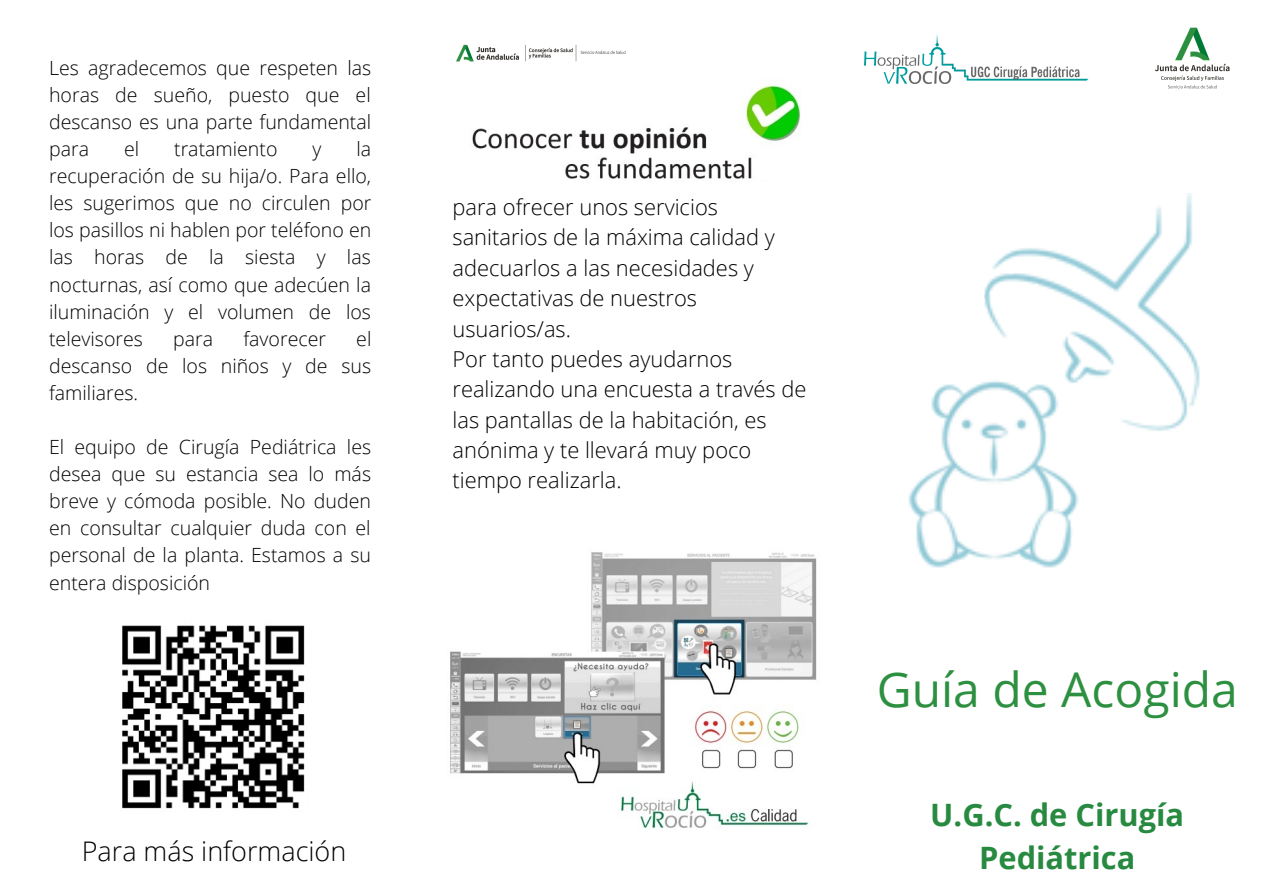
<style>
.page{position:relative;width:1263px;height:894px;background:#fff}
.page>*{position:absolute;margin:0;border:0;box-sizing:border-box;transform-origin:0 0}
.t1{font:48px "Open Sans";color:#2d9040}
.t2{font:700 30.75px/42.9px "Open Sans";color:#278a40;text-align:center}
.t3{font:300 27px "Open Sans";color:#000}
.t4{font:300 21.9px/30.3px "Open Sans";color:#000}
.t5{font:300 19.5px/27px "Open Sans";color:#000;text-align:justify}
</style>
<div class="page">
<img style="left:908px;top:193px;width:292px;height:375px">
<img style="left:864px;top:35px;width:225px;height:48px">
<img style="left:1155px;top:27px;width:75px;height:62px">
<img style="left:456px;top:44px;width:170px;height:18px">
<img style="left:472px;top:84px;width:329px;height:95px">
<img style="left:450px;top:552px;width:367px;height:277px">
<img style="left:122px;top:625px;width:183px;height:184px">
<p class="t5" style="left:49px;top:54px;width:324px">Les agradecemos que respeten las horas de sueño, puesto que el descanso es una parte fundamental para</p>
<p class="t5" style="left:49px;top:135px;width:324px;text-indent:307px">la recuperación de su hija/o. Para ello, les sugerimos que no circulen por los pasillos ni hablen por teléfono en las horas de la siesta y las nocturnas, así como que adecúen la iluminación y el volumen de los televisores</p>
<p class="t5" style="left:124px;top:135px;width:17px">el</p>
<p class="t5" style="left:174px;top:135px;width:105px">tratamiento</p>
<p class="t5" style="left:312px;top:135px;width:10px">y</p>
<p class="t5" style="left:173px;top:324px;width:41px">para</p>
<p class="t5" style="left:243px;top:324px;width:84px">favorecer</p>
<p class="t5" style="left:49px;top:324px;width:324px;text-indent:307px">el descanso de los niños y de sus familiares.</p>
<p class="t5" style="left:49px;top:433px;width:324px">El equipo de Cirugía Pediátrica les desea que su estancia sea lo más breve y cómoda posible. No duden en consultar cualquier duda con el personal de la planta. Estamos a su entera disposición</p>
<p class="t3" style="left:82px;top:832px;width:266px">Para más información</p>
<p class="t4" style="left:452px;top:191px;width:324px">para ofrecer unos servicios sanitarios de la máxima calidad y adecuarlos a las necesidades y expectativas de nuestros usuarios/as.</p>
<p class="t4" style="left:452px;top:343px;width:355px">Por tanto puedes ayudarnos realizando una encuesta a través de las pantallas de la habitación, es anónima y te llevará muy poco tiempo realizarla.</p>
<p class="t1" style="left:877px;top:655px;width:363px">Guía de Acogida</p>
<p class="t2" style="left:930px;top:792px;width:255px">U.G.C. de Cirugía<br>Pediátrica</p>
</div>
